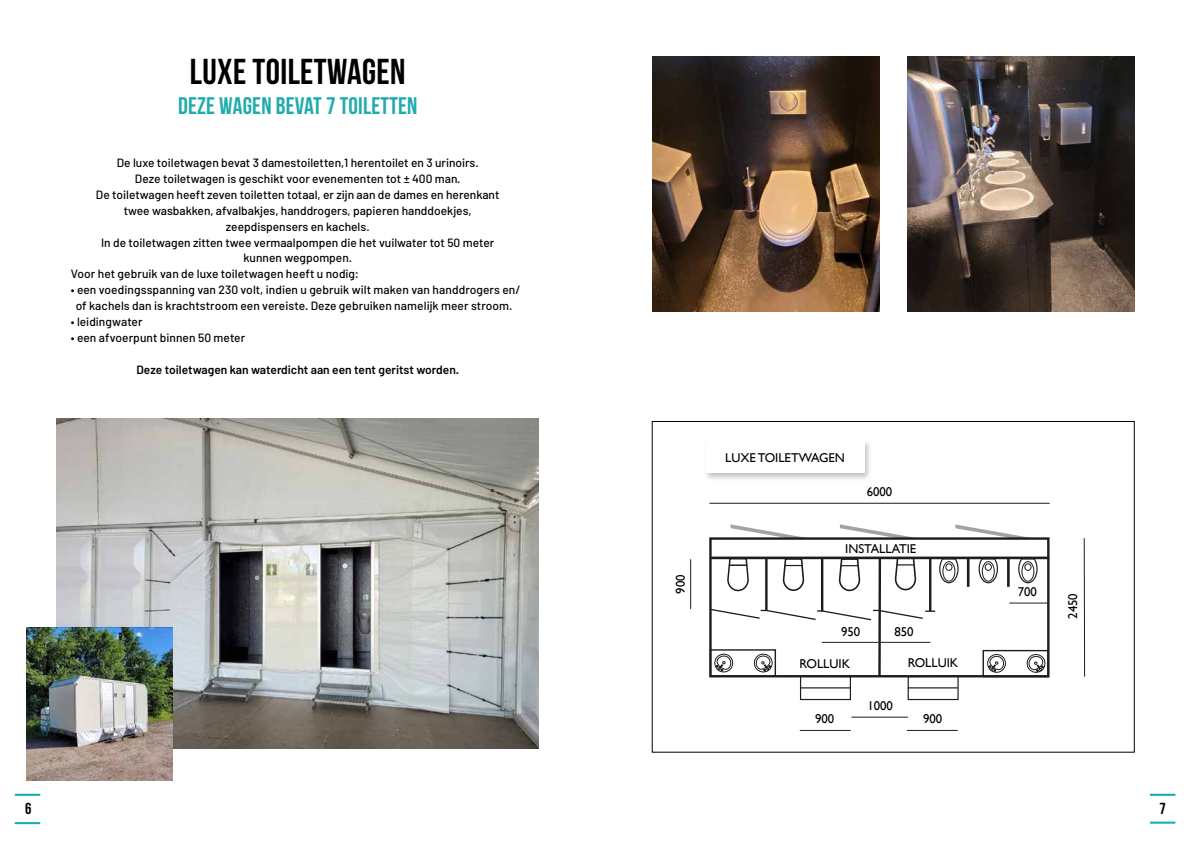
<style>
.page{position:relative;width:1191px;height:842px;background:#fff}
.page>*{position:absolute;margin:0;border:0;box-sizing:border-box;transform-origin:0 0}
.t1{font:36px "Bebas Neue";letter-spacing:.01em;color:#000}
.t2{font:24px "Bebas Neue";letter-spacing:.01em;color:#21abae}
.t3{font:16px "Bebas Neue";color:#000}
.t4{font:12.8px "Gill Sans";color:#000}
.t5{font:500 12px/16px "Barlow";color:#000;text-align:center}
.t6{font:600 12px "Barlow";color:#000}
</style>
<div class="page">
<img style="left:57px;top:418px;width:482px;height:331px">
<svg style="left:690px;top:442px;width:396px;height:289px"></svg>
<img style="left:652px;top:57px;width:227px;height:255px">
<img style="left:907px;top:57px;width:227px;height:255px">
<img style="left:27px;top:628px;width:146px;height:152px">
<hr style="left:1149px;top:822px;width:26px;height:2px;background:#0aacaf">
<hr style="left:15px;top:822px;width:25px;height:2px;background:#0aacaf">
<hr style="left:15px;top:794px;width:25px;height:2px;background:#0aacaf">
<hr style="left:1149px;top:794px;width:26px;height:2px;background:#0aacaf">
<h1 class="t1" style="left:190px;top:52px;width:217px">LUXE TOILETWAGEN</h1>
<h2 class="t2" style="left:178px;top:92px;width:241px">DEZE WAGEN BEVAT 7 TOILETTEN</h2>
<p class="t5" style="left:117px;top:154px;width:363px">De luxe toiletwagen bevat 3 damestoiletten,1 herentoilet en 3 urinoirs.</p>
<p class="t5" style="left:135px;top:170px;width:327px">Deze toiletwagen is geschikt voor evenementen tot ± 400 man.</p>
<p class="t5" style="left:96px;top:186px;width:405px">De toiletwagen heeft zeven toiletten totaal, er zijn aan de dames en herenkant</p>
<p class="t5" style="left:124px;top:202px;width:349px">twee wasbakken, afvalbakjes, handdrogers, papieren handdoekjes,</p>
<p class="t5" style="left:226px;top:218px;width:145px">zeepdispensers en kachels.</p>
<p class="t5" style="left:101px;top:234px;width:394px">In de toiletwagen zitten twee vermaalpompen die het vuilwater tot 50 meter</p>
<p class="t5" style="left:243px;top:250px;width:110px">kunnen wegpompen.</p>
<p class="t5" style="left:71px;top:266px;width:290px">Voor het gebruik van de luxe toiletwagen heeft u nodig:</p>
<p class="t5" style="left:71px;top:282px;width:451px">• een voedingsspanning van 230 volt, indien u gebruik wilt maken van handdrogers en/ of kachels dan is krachtstroom een vereiste. Deze gebruiken namelijk meer stroom.</p>
<p class="t5" style="left:71px;top:314px;width:73px">• leidingwater</p>
<p class="t5" style="left:71px;top:330px;width:176px">• een afvoerpunt binnen 50 meter</p>
<p class="t6" style="left:136px;top:363px;width:324px">Deze toiletwagen kan waterdicht aan een tent geritst worden.</p>
<p class="t4" style="left:673px;top:594px;width:21px;rotate:-90deg">900</p>
<p class="t4" style="left:725px;top:450px;width:121px">LUXE TOILETWAGEN</p>
<p class="t4" style="left:866px;top:484px;width:27px">6000</p>
<p class="t4" style="left:845px;top:541px;width:73px">INSTALLATIE</p>
<p class="t4" style="left:841px;top:625px;width:21px">950</p>
<p class="t4" style="left:894px;top:625px;width:21px">850</p>
<p class="t4" style="left:799px;top:656px;width:52px">ROLLUIK</p>
<p class="t4" style="left:907px;top:656px;width:52px">ROLLUIK</p>
<p class="t4" style="left:867px;top:698px;width:27px">1000</p>
<p class="t4" style="left:815px;top:711px;width:21px">900</p>
<p class="t4" style="left:923px;top:711px;width:21px">900</p>
<p class="t4" style="left:1017px;top:584px;width:21px">700</p>
<p class="t4" style="left:1065px;top:619px;width:27px;rotate:-90deg">2450</p>
<h3 class="t3" style="left:25px;top:800px;width:8px">6</h3>
<h3 class="t3" style="left:1159px;top:799px;width:8px">7</h3>
</div>
